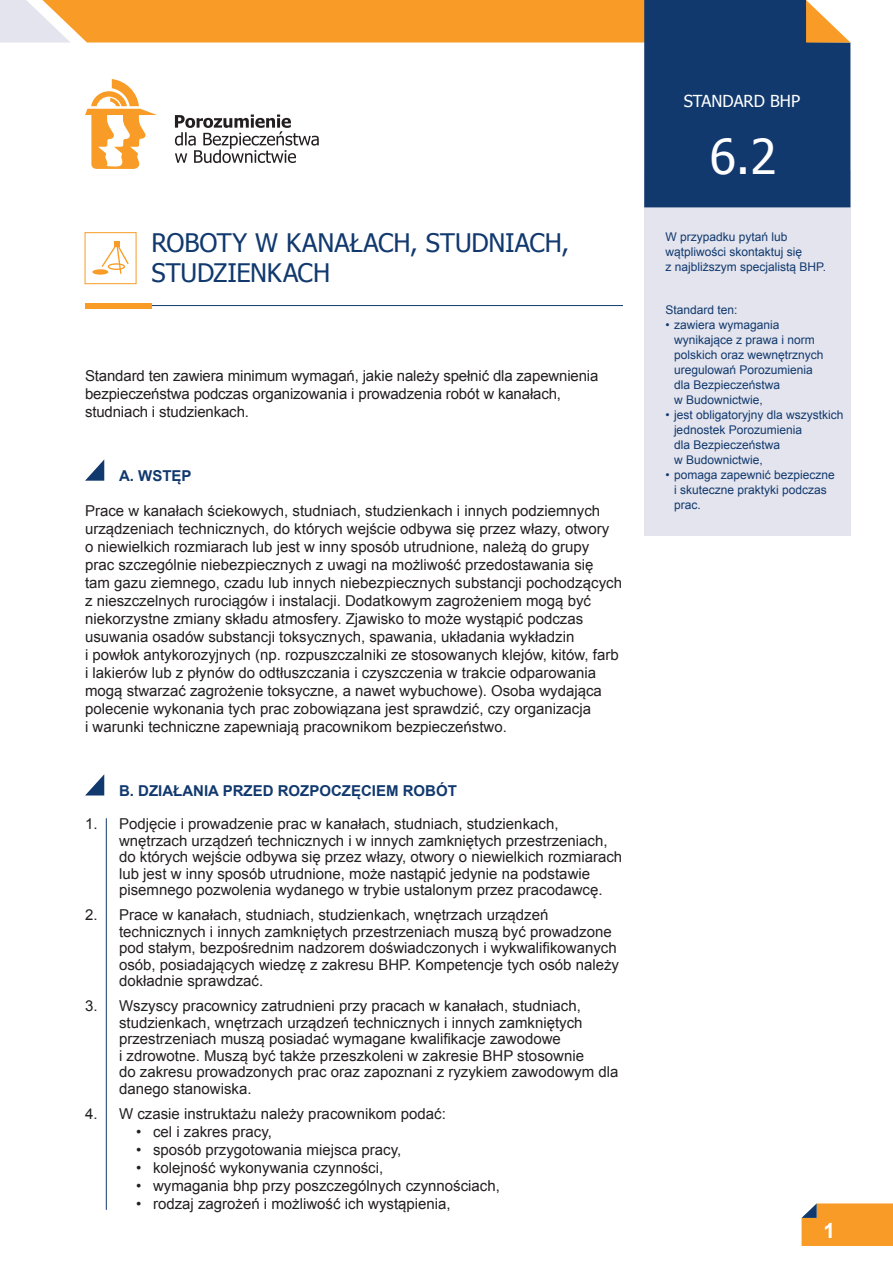
<style>
.page{position:relative;width:893px;height:1263px;background:#fff}
.page>*{position:absolute;margin:0;border:0;box-sizing:border-box;transform-origin:0 0}
.t1{font:48px "Tahoma";color:#fff}
.Tytul{font:25.5px/30.6px "Tahoma";letter-spacing:-.005em;color:#11396e}
.tekst{font:700 21px "Arial";color:#fff}
.t2{font:16.5px "Tahoma";color:#fff}
.tekst-2{font:15px/18px "Arial";color:#231f20}
.Tekst_numerowany{font:15px/16.5px "Arial";color:#231f20}
.Tekst_kropki{font:15px "Arial";color:#231f20}
.Tytulik{font:700 15px "Arial";color:#11396e}
.tekst_wymienianie{font:12px/15px "Arial";color:#11396e}
.tekst-3{font:12px/15px "Arial";color:#11396e}
</style>
<div class="page">
<hr style="left:151px;top:305px;width:472px;height:1px;background:#11396e">
<div style="left:644px;top:170px;width:206px;height:365px;background:#e3e4ed"></div>
<div style="left:85px;top:303px;width:66px;height:5px;background:#f89c27"></div>
<svg style="left:0;top:0;width:850px;height:207px"></svg>
<svg style="left:801px;top:1203px;width:92px;height:43px;background:#f19d32"></svg>
<div style="left:85px;top:232px;width:51px;height:52px;border:1px solid #f89c27"></div>
<svg style="left:85px;top:460px;width:19px;height:21px"></svg>
<div style="left:92px;top:269px;width:16px;height:6px;background:#f89c27;border-radius:50%"></div>
<svg style="left:100px;top:241px;width:29px;height:34px"></svg>
<hr style="left:106px;top:818px;width:1px;height:392px;background:#11396e">
<svg style="left:85px;top:774px;width:19px;height:21px"></svg>
<p class="Tytul" style="left:151px;top:226px;width:419px">ROBOTY W KANAŁACH, STUDNIACH,<br>STUDZIENKACH</p>
<p class="tekst-2" style="left:85px;top:367px;width:515px">Standard ten zawiera minimum wymagań, jakie należy spełnić dla zapewnienia bezpieczeństwa podczas organizowania i prowadzenia robót w kanałach, studniach i studzienkach.</p>
<p class="Tytulik" style="left:119px;top:465px;width:74px">A. WSTĘP</p>
<p class="tekst-2" style="left:85px;top:502px;width:538px">Prace w kanałach ściekowych, studniach, studzienkach i innych podziemnych urządzeniach technicznych, do których wejście odbywa się przez włazy, otwory<br>o niewielkich rozmiarach lub jest w inny sposób utrudnione, należą do grupy prac szczególnie niebezpiecznych z uwagi na możliwość przedostawania się tam gazu ziemnego, czadu lub innych niebezpiecznych substancji pochodzących z nieszczelnych rurociągów i instalacji. Dodatkowym zagrożeniem mogą być niekorzystne zmiany składu atmosfery. Zjawisko to może wystąpić podczas usuwania osadów substancji toksycznych, spawania, układania wykładzin<br>i powłok antykorozyjnych (np. rozpuszczalniki ze stosowanych klejów, kitów, farb i lakierów lub z płynów do odtłuszczania i czyszczenia w trakcie odparowania mogą stwarzać zagrożenie toksyczne, a nawet wybuchowe). Osoba wydająca polecenie wykonania tych prac zobowiązana jest sprawdzić, czy organizacja<br>i warunki techniczne zapewniają pracownikom bezpieczeństwo.</p>
<p class="Tytulik" style="left:119px;top:780px;width:339px">B. DZIAŁANIA PRZED ROZPOCZĘCIEM ROBÓT</p>
<p class="Tekst_numerowany" style="left:119px;top:816px;width:505px;text-indent:-34px">1. Podjęcie i prowadzenie prac w kanałach, studniach, studzienkach, wnętrzach urządzeń technicznych i w innych zamkniętych przestrzeniach, do których wejście odbywa się przez włazy, otwory o niewielkich rozmiarach lub jest w inny sposób utrudnione, może nastąpić jedynie na podstawie pisemnego pozwolenia wydanego w trybie ustalonym przez pracodawcę.</p>
<p class="Tekst_numerowany" style="left:119px;top:907px;width:501px;text-indent:-34px">2. Prace w kanałach, studniach, studzienkach, wnętrzach urządzeń technicznych i innych zamkniętych przestrzeniach muszą być prowadzone pod stałym, bezpośrednim nadzorem doświadczonych i wykwalifikowanych osób, posiadających wiedzę z zakresu BHP. Kompetencje tych osób należy dokładnie sprawdzać.</p>
<p class="Tekst_numerowany" style="left:119px;top:998px;width:501px;text-indent:-34px">3. Wszyscy pracownicy zatrudnieni przy pracach w kanałach, studniach, studzienkach, wnętrzach urządzeń technicznych i innych zamkniętych przestrzeniach muszą posiadać wymagane kwalifikacje zawodowe<br>i zdrowotne. Muszą być także przeszkoleni w zakresie BHP stosownie<br>do zakresu prowadzonych prac oraz zapoznani z ryzykiem zawodowym dla danego stanowiska.</p>
<p class="Tekst_numerowany" style="left:85px;top:1105px;width:362px">4. W czasie instruktażu należy pracownikom podać:</p>
<p class="Tekst_kropki" style="left:136px;top:1121px;width:137px">• cel i zakres pracy,</p>
<p class="Tekst_kropki" style="left:136px;top:1139px;width:267px">• sposób przygotowania miejsca pracy,</p>
<p class="Tekst_kropki" style="left:136px;top:1157px;width:249px">• kolejność wykonywania czynności,</p>
<p class="Tekst_kropki" style="left:136px;top:1175px;width:365px">• wymagania bhp przy poszczególnych czynnościach,</p>
<p class="Tekst_kropki" style="left:136px;top:1193px;width:316px">• rodzaj zagrożeń i możliwość ich wystąpienia,</p>
<p class="t2" style="left:684px;top:90px;width:118px">STANDARD BHP</p>
<p class="t1" style="left:710px;top:124px;width:68px">6.2</p>
<p class="tekst-3" style="left:665px;top:229px;width:162px">W przypadku pytań lub wątpliwości skontaktuj się<br>z najbliższym specjalistą BHP.</p>
<p class="tekst-3" style="left:665px;top:302px;width:74px">Standard ten:</p>
<p class="tekst_wymienianie" style="left:674px;top:317px;width:151px;text-indent:-9px">• zawiera wymagania wynikające z prawa i norm polskich oraz wewnętrznych uregulowań Porozumienia dla Bezpieczeństwa<br>w Budownictwie,</p>
<p class="tekst_wymienianie" style="left:674px;top:407px;width:171px;text-indent:-9px">• jest obligatoryjny dla wszystkich jednostek Porozumienia<br>dla Bezpieczeństwa<br>w Budownictwie,</p>
<p class="tekst_wymienianie" style="left:674px;top:467px;width:162px;text-indent:-9px">• pomaga zapewnić bezpieczne i skuteczne praktyki podczas prac.</p>
<p class="tekst" style="left:823px;top:1217px;width:13px">1</p>
</div>
